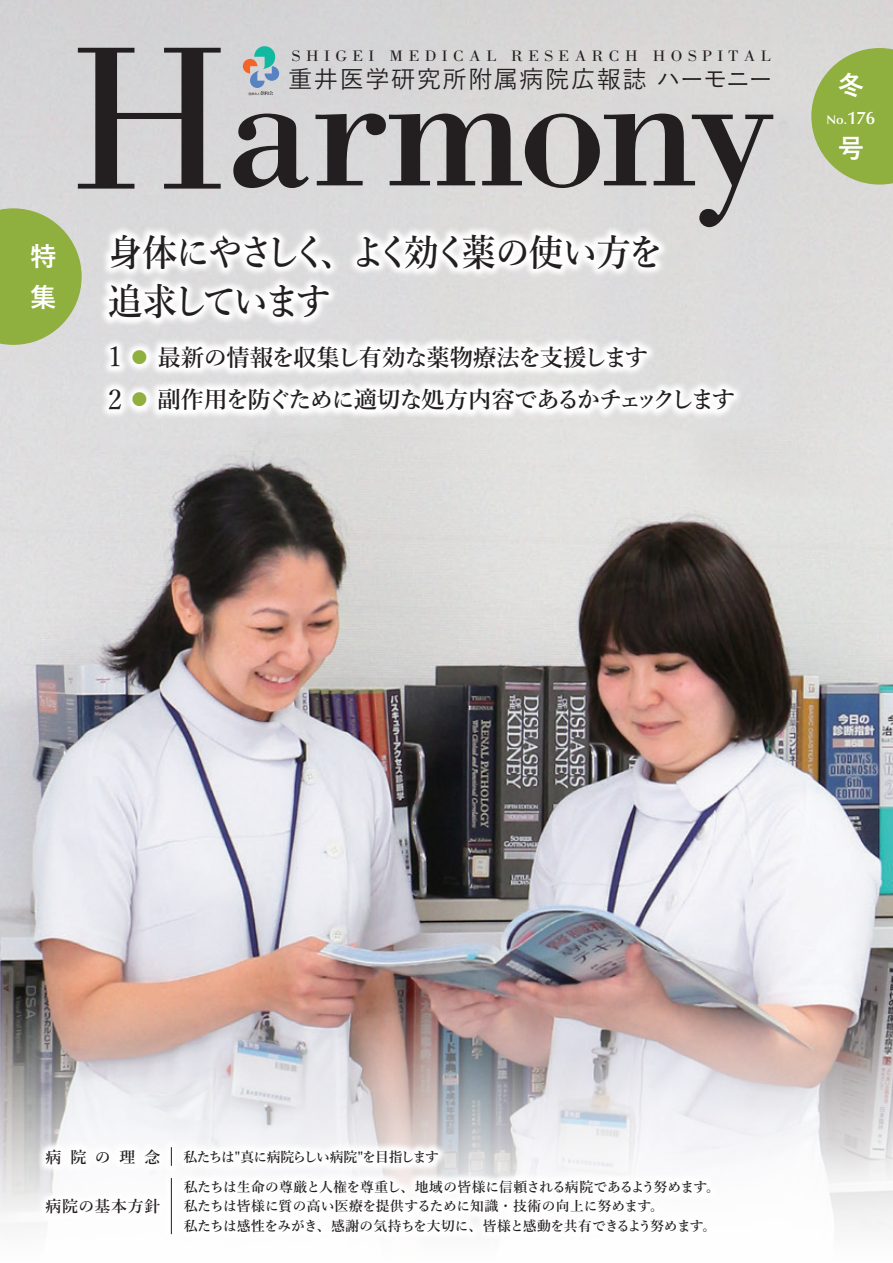
<style>
.page{position:relative;width:893px;height:1263px;background:#fff}
.page>*{position:absolute;margin:0;border:0;box-sizing:border-box;transform-origin:0 0}
.t1{font:178.65px "Bodoni";letter-spacing:-.04em;color:#231f20}
.t2{font:600 37.2px "Yu Min";letter-spacing:-.095em;color:#231f20;scale:.93 1}
.t3{font:700 26.4px/41.1px "Yu Go";color:#fff}
.t4{font:24.3px "Yu Go Medium 90 pv RKSJ H";letter-spacing:.06em;color:#231f20}
.t5{font:600 23.4px "Yu Min";letter-spacing:-.065em;color:#231f20}
.t6{font:600 15.9px "Yu Min";letter-spacing:.04em;color:#231f20}
.t7{font:15.75px "Bodoni";letter-spacing:.31em;color:#231f20;scale:1.11 1}
.t8{font:600 13.8px "Yu Min";letter-spacing:-.02em;color:#231f20}
.t9{font:600 13.8px "Yu Min";letter-spacing:.005em;color:#231f20}
.t10{font:600 13.8px "Yu Min";letter-spacing:-.09em;color:#231f20}
.t11{font:600 12.75px "Optima";color:#fff}
.s1{font-size:210.75px}
.s2{font-weight:500;font-size:27.6px}
.s3{color:#8faf3e}
.s4{font-size:18px}
</style>
<div class="page">
<img style="left:0;top:0;width:893px;height:995px">
<img style="left:0;top:995px;width:893px;height:234px">
<svg style="left:0;top:208px;width:82px;height:137px;background:#9cb65a"></svg>
<svg style="left:811px;top:48px;width:82px;height:137px;background:#9db75b"></svg>
<svg style="left:99px;top:225px;width:569px;height:103px;fill:#e2e1e1"></svg>
<svg style="left:100px;top:336px;width:644px;height:84px"></svg>
<div style="left:36px;top:1168px;width:684px;height:76px;background:#fff"></div>
<hr style="left:171px;top:1178px;width:1px;height:56px;background:#231f20">
<div style="left:36px;top:1137px;width:412px;height:38px;background:#fff"></div>
<svg style="left:171px;top:1147px;width:1px;height:19px"></svg>
<svg style="left:243px;top:46px;width:36px;height:50px;background:#a4babc"></svg>
<p class="t3" style="left:30px;top:236px;width:27px">特集</p>
<p class="t1" style="left:68px;top:17px;width:711px"><span class="s1">H</span>armony</p>
<p class="t7" style="left:292px;top:47px;width:433px">SHIGEI MEDICAL RESEARCH HOSPITAL</p>
<p class="t4" style="left:288px;top:56px;width:486px">重井医学研究所附属病院広報誌 ハーモニー</p>
<p class="t2" style="left:108px;top:232px;width:598px">身体にやさしく、よく効く薬の使い方を</p>
<p class="t2" style="left:108px;top:281px;width:241px">追求しています</p>
<p class="t5" style="left:108px;top:344px;width:542px"><span class="s2">1</span> <span class="s3">⃝</span> 最新の情報を収集し有効な薬物療法を支援します</p>
<p class="t5" style="left:108px;top:386px;width:629px"><span class="s2">2</span> <span class="s3">⃝</span> 副作用を防ぐために適切な処方内容であるかチェックします</p>
<p class="t3" style="left:838px;top:65px;width:27px">冬</p>
<p class="t11" style="left:826px;top:112px;width:50px">No.<span class="s4">176</span></p>
<p class="t3" style="left:838px;top:128px;width:27px">号</p>
<p class="t6" style="left:45px;top:1148px;width:116px">病院の理念</p>
<p class="t10" style="left:183px;top:1149px;width:257px">私たちは"真に病院らしい病院"を目指します</p>
<p class="t6" style="left:45px;top:1197px;width:116px">病院の基本方針</p>
<p class="t8" style="left:184px;top:1179px;width:538px">私たちは生命の尊厳と人権を尊重し、地域の皆様に信頼される病院であるよう努めます。</p>
<p class="t9" style="left:184px;top:1198px;width:482px">私たちは皆様に質の高い医療を提供するために知識・技術の向上に努めます。</p>
<p class="t8" style="left:184px;top:1218px;width:534px">私たちは感性をみがき、感謝の気持ちを大切に、皆様と感動を共有できるよう努めます。</p>
</div>
